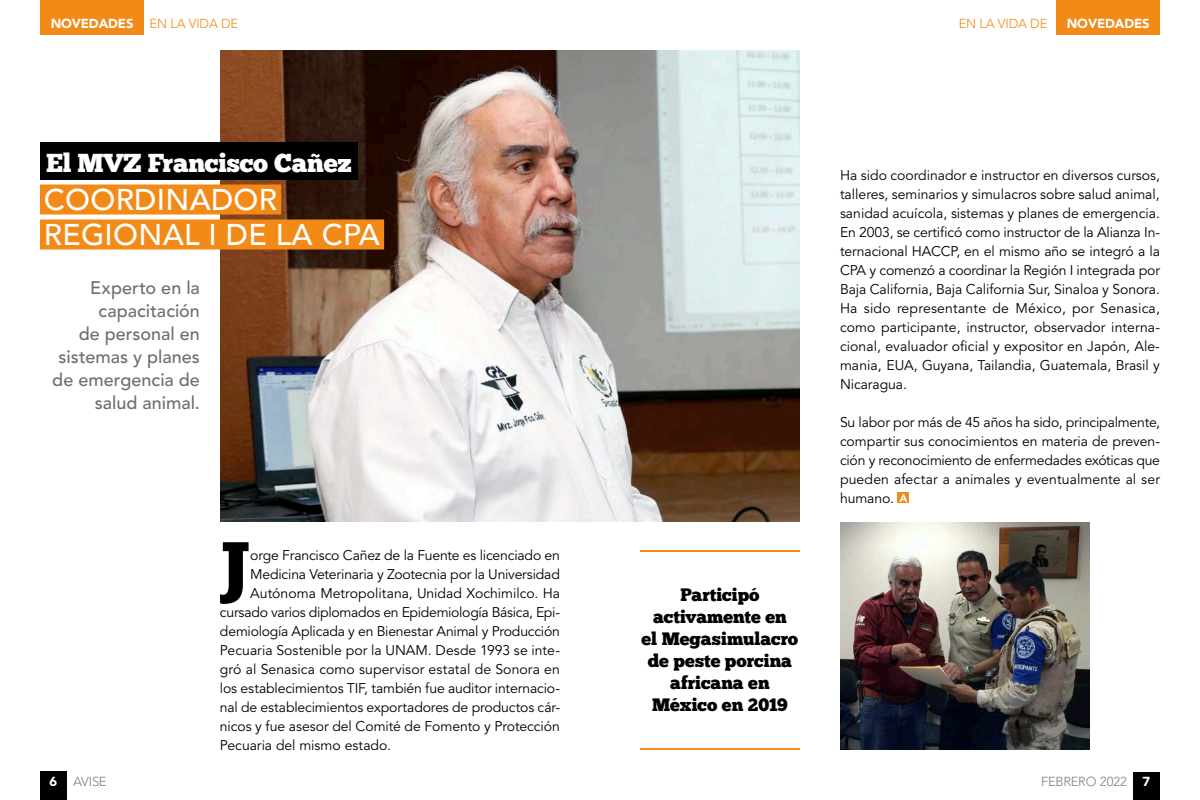
<style>
.page{position:relative;width:1200px;height:800px;background:#fff}
.page>*{position:absolute;margin:0;border:0;box-sizing:border-box;transform-origin:0 0}
.t1{font:68.4px "Chunk Five";color:#000}
.t2{font:500 30px/35px "Avenir";letter-spacing:.01em;color:#fff}
.t3{font:26px "Chunk Five";letter-spacing:-.01em;color:#fff}
.t4{font:500 18px/23px "Avenir LT Std";color:#6d6e70;text-align:right}
.t5{font:18px/22px "Chunk Five";letter-spacing:-.005em;color:#000;text-align:center}
.t6{font:14px/19px "Avenir LT Std";letter-spacing:-.005em;color:#000;text-align:justify}
.t7{font:300 13px "Avenir LT Std";letter-spacing:-.01em;color:#f18a17}
.t8{font:300 13px "Avenir LT Std";letter-spacing:-.02em;color:#7f7f7f}
.t9{font:900 13px "Avenir LT Std";letter-spacing:-.01em;color:#fff}
.s1{font-weight:900;color:#fff}
</style>
<div class="page">
<div style="left:40px;top:771px;width:27px;height:29px;background:#000"></div>
<div style="left:40px;top:0;width:104px;height:35px;background:#f18a17"></div>
<div style="left:1056px;top:0;width:104px;height:35px;background:#f18a17"></div>
<div style="left:1133px;top:772px;width:27px;height:28px;background:#000"></div>
<img style="left:220px;top:50px;width:580px;height:472px">
<div style="left:898px;top:493px;width:11px;height:10px;background:#f18a17"></div>
<svg style="left:899px;top:494px;width:8px;height:8px"></svg>
<hr style="left:640px;top:550px;width:160px;height:2px;background:#f18a17">
<hr style="left:640px;top:748px;width:160px;height:2px;background:#f18a17">
<div style="left:40px;top:142px;width:318px;height:38px;background:#000"></div>
<div style="left:40px;top:184px;width:241px;height:30px;background:#f18a17"></div>
<div style="left:40px;top:220px;width:344px;height:30px;background:#f18a17"></div>
<img style="left:840px;top:522px;width:250px;height:228px">
<p class="t7" style="left:51px;top:16px;width:189px"><span class="s1">NOVEDADES</span> EN LA VIDA DE</p>
<p class="t7" style="left:959px;top:16px;width:90px">EN LA VIDA DE</p>
<p class="t9" style="left:1067px;top:16px;width:84px">NOVEDADES</p>
<h3 class="t3" style="left:46px;top:146px;width:307px">El MVZ Francisco Cañez</h3>
<h2 class="t2" style="left:44px;top:180px;width:338px">COORDINADOR<br>REGIONAL I DE LA CPA</h2>
<p class="t4" style="left:52px;top:277px;width:149px">Experto en la capacitación<br>de personal en sistemas y planes de emergencia de salud animal.</p>
<h1 class="t1" style="left:219px;top:524px;width:33px">J</h1>
<p class="t6" style="left:250px;top:546px;width:311px">orge Francisco Cañez de la Fuente es licenciado en</p>
<p class="t6" style="left:250px;top:565px;width:311px">Medicina Veterinaria y Zootecnia por la Universidad</p>
<p class="t6" style="left:250px;top:584px;width:311px">Autónoma Metropolitana, Unidad Xochimilco. Ha</p>
<p class="t6" style="left:220px;top:603px;width:342px">cursado varios diplomados en Epidemiología Básica, Epi-</p>
<p class="t6" style="left:220px;top:622px;width:341px">demiología Aplicada y en Bienestar Animal y Producción</p>
<p class="t6" style="left:220px;top:641px;width:342px">Pecuaria Sostenible por la UNAM. Desde 1993 se inte-</p>
<p class="t6" style="left:220px;top:660px;width:341px">gró al Senasica como supervisor estatal de Sonora en</p>
<p class="t6" style="left:220px;top:679px;width:342px">los establecimientos TIF, también fue auditor internacio-</p>
<p class="t6" style="left:220px;top:698px;width:342px">nal de establecimientos exportadores de productos cár-</p>
<p class="t6" style="left:220px;top:717px;width:341px">nicos y fue asesor del Comité de Fomento y Protección</p>
<p class="t6" style="left:220px;top:736px;width:173px">Pecuaria del mismo estado.</p>
<p class="t5" style="left:642px;top:584px;width:158px">Participó activamente en<br>el Megasimulacro de peste porcina africana en<br>México en 2019</p>
<p class="t6" style="left:840px;top:166px;width:322px">Ha sido coordinador e instructor en diversos cursos, talleres, seminarios y simulacros sobre salud animal, sanidad acuícola, sistemas y planes de emergencia.<br>En 2003, se certificó como instructor de la Alianza In&shy;ternacional HACCP, en el mismo año se integró a la CPA y comenzó a coordinar la Región I integrada por Baja California, Baja California Sur, Sinaloa y Sonora.<br>Ha sido representante de México, por Senasica, como participante, instructor, observador interna&shy;cional, evaluador oficial y expositor en Japón, Ale&shy;mania, EUA, Guyana, Tailandia, Guatemala, Brasil y Nicaragua.</p>
<p class="t6" style="left:840px;top:413px;width:322px">Su labor por más de 45 años ha sido, principalmente, compartir sus conocimientos en materia de preven&shy;ción y reconocimiento de enfermedades exóticas que pueden afectar a animales y eventualmente al ser humano.</p>
<p class="t8" style="left:50px;top:774px;width:59px"><span class="s1">6</span> AVISE</p>
<p class="t8" style="left:1041px;top:774px;width:87px">FEBRERO 2022</p>
<p class="t9" style="left:1143px;top:773px;width:9px">7</p>
</div>
